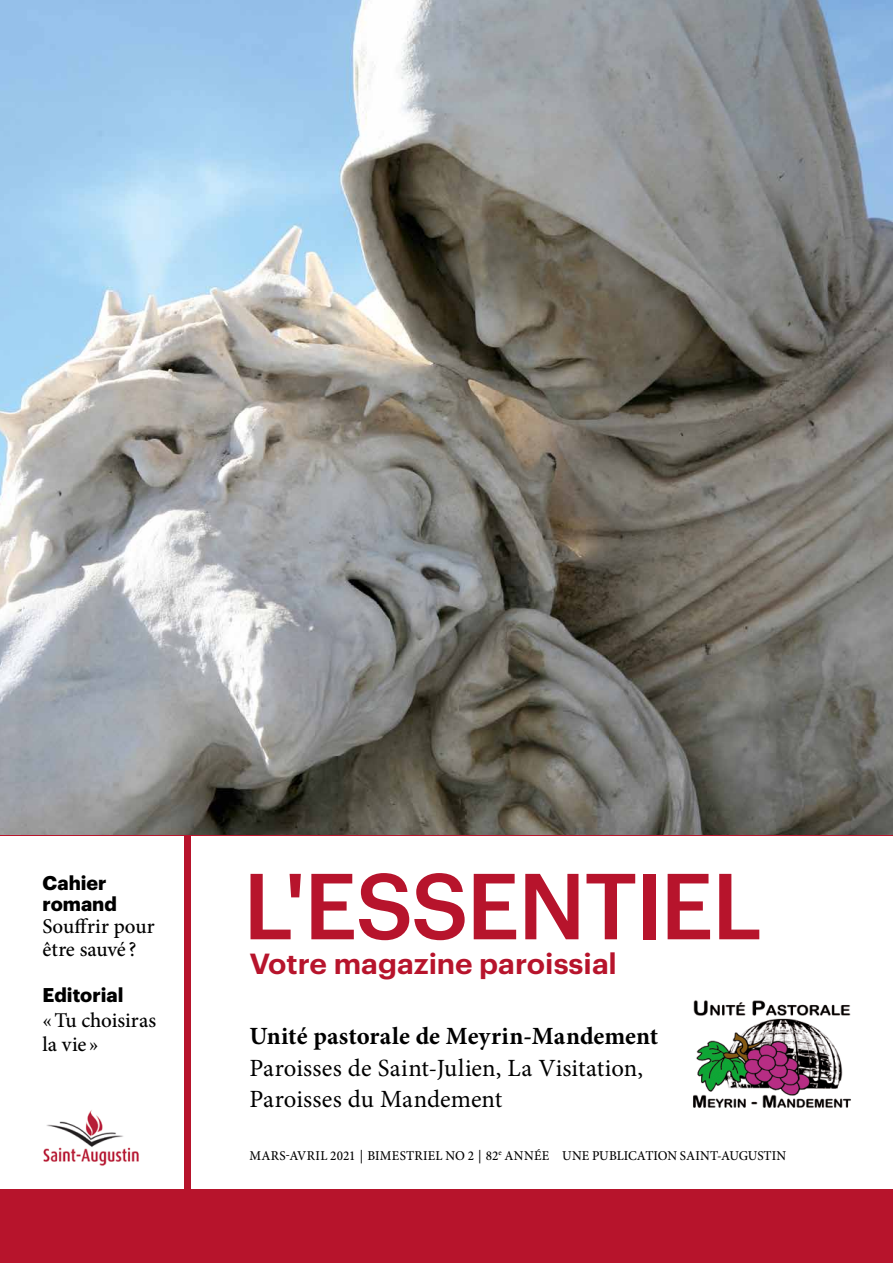
<style>
.page{position:relative;width:893px;height:1263px;background:#fff}
.page>*{position:absolute;margin:0;border:0;box-sizing:border-box;transform-origin:0 0}
.t1{font:500 91.5px "Graphik";letter-spacing:-.02em;color:#b7142c}
.t2{font:600 28.5px "Graphik";color:#b7142c;scale:1.05 1}
.t3{font:24.75px/31.5px "Minion Pro";letter-spacing:.005em;color:#000}
.t4{font:700 24.75px "Minion Pro";color:#000}
.t5{font:500 21px/22.5px "Minion Pro";color:#000}
.t6{font:700 19.5px/21px "Graphik";color:#000}
.t7{font:500 13.5px "Minion Pro";letter-spacing:.01em;color:#000}
</style>
<div class="page">
<img style="left:0;top:0;width:893px;height:836px">
<div style="left:0;top:836px;width:893px;height:427px;background:#b7142c"></div>
<div style="left:192px;top:836px;width:701px;height:352px;background:#fff"></div>
<div style="left:0;top:836px;width:183px;height:352px;background:#fff"></div>
<img style="left:693px;top:1000px;width:158px;height:108px">
<img style="left:43px;top:1110px;width:96px;height:56px">
<h3 class="t6" style="left:43px;top:871px;width:76px">Cahier romand</h3>
<h3 class="t5" style="left:43px;top:915px;width:114px">Souffrir pour être sauvé ?</h3>
<h3 class="t6" style="left:43px;top:983px;width:83px">Editorial</h3>
<h3 class="t5" style="left:43px;top:1008px;width:115px;line-height:24px">«Tu choisiras la vie »</h3>
<h1 class="t1" style="left:243px;top:836px;width:521px">L'ESSENTIEL</h1>
<h2 class="t2" style="left:249px;top:942px;width:351px">Votre magazine paroissial</h2>
<h3 class="t4" style="left:249px;top:1019px;width:410px">Unité pastorale de Meyrin-Mandement</h3>
<h3 class="t3" style="left:249px;top:1052px;width:395px">Paroisses de Saint-Julien, La Visitation,<br>Paroisses du Mandement</h3>
<p class="t7" style="left:249px;top:1146px;width:538px">MARS-AVRIL 2021 | BIMESTRIEL NO 2 | 82<sup>e</sup> ANNÉE UNE PUBLICATION SAINT-AUGUSTIN</p>
</div>
